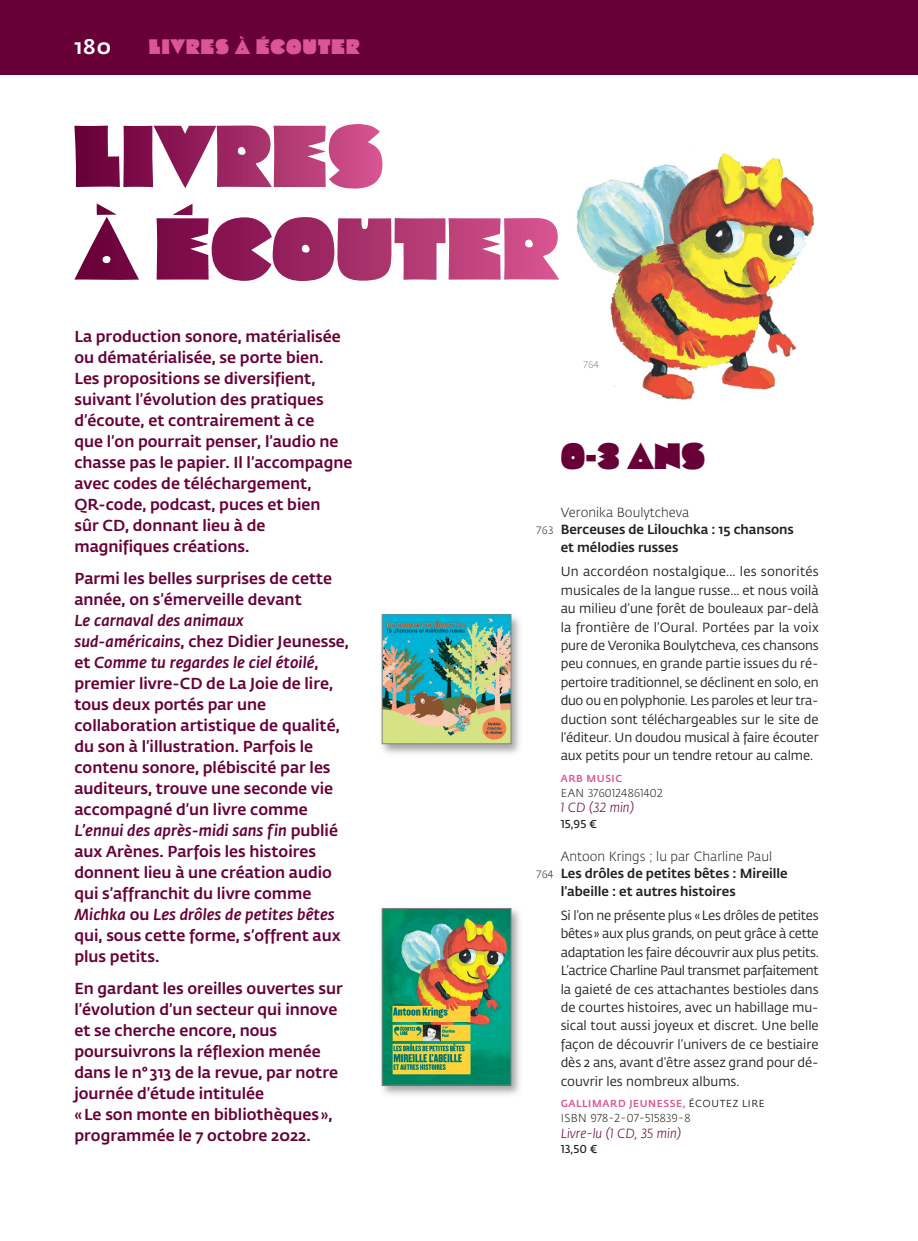
<style>
.page{position:relative;width:918px;height:1241px;background:#fff}
.page>*{position:absolute;margin:0;border:0;box-sizing:border-box;transform-origin:0 0}
.t1{font:36.75px "Cooter Deuce";color:#670037}
.t2{font:21px "Cooter Deuce";letter-spacing:.05em;color:#da5793}
.t3{font:500 21px "Fedra Sans Pro";color:#fff}
.t4{font:500 15.75px/21px "Fedra Sans Pro";color:#670037}
.t5{font:13.12px/18.4px "Fedra Sans Pro";letter-spacing:-.005em;color:#231f20;text-align:justify}
.t6{font:500 13.12px "Fedra Sans Pro";color:#231f20}
.t7{font:300 13.12px "Fedra Sans Pro";color:#231f20}
.t8{font:italic 300 13.12px "Fedra Sans Pro";color:#670037}
.t9{font:300 11.38px "Fedra Sans Pro";letter-spacing:.03em;color:#231f20}
.t10{font:600 11.38px "Fedra Sans Pro";color:#231f20}
.t11{font:500 10.15px "Fedra Sans Pro";letter-spacing:.06em;color:#da5793}
.t12{font:300 9.62px "Fedra Sans Pro";color:#808285}
.s1{font-style:italic}
.s2{font-weight:300;font-size:10.5px}
.s3{font-weight:400;color:#231f20}
</style>
<div class="page">
<img style="left:576px;top:153px;width:238px;height:247px">
<div style="left:0;top:0;width:918px;height:74px;background:#670037"></div>
<img style="left:381px;top:614px;width:139px;height:140px">
<img style="left:384px;top:616px;width:125px;height:125px">
<div style="left:382px;top:614px;width:129px;height:129px;border:1px solid #808285"></div>
<img style="left:381px;top:908px;width:139px;height:187px">
<img style="left:384px;top:910px;width:125px;height:173px">
<div style="left:382px;top:908px;width:129px;height:177px;border:1px solid #808285"></div>
<svg style="left:74px;top:203px;width:485px;height:78px"></svg>
<svg style="left:74px;top:124px;width:308px;height:64px"></svg>
<p class="t3" style="left:74px;top:38px;width:38px">180</p>
<p class="t2" style="left:149px;top:34px;width:212px">LIVRES À ÉCOUTER</p>
<p class="t4" style="left:74px;top:327px;width:279px">La production sonore, matérialisée ou dématérialisée, se porte bien.<br>Les propositions se diversifient, suivant l’évolution des pratiques d’écoute, et contrairement à ce<br>que l’on pourrait penser, l’audio ne chasse pas le papier. Il l’accompagne avec codes de téléchargement,<br>QR-code, podcast, puces et bien<br>sûr CD, donnant lieu à de magnifiques créations.</p>
<p class="t4" style="left:74px;top:569px;width:276px">Parmi les belles surprises de cette année, on s’émerveille devant<br><span class="s1">Le carnaval des animaux sud-américains</span>, chez Didier Jeunesse, et <span class="s1">Comme tu regardes le ciel étoilé</span>, premier livre-CD de La Joie de lire, tous deux portés par une collaboration artistique de qualité, du son à l’illustration. Parfois le contenu sonore, plébiscité par les auditeurs, trouve une seconde vie accompagné d’un livre comme<br><span class="s1">L’ennui des après-midi sans fin</span> publié aux Arènes. Parfois les histoires donnent lieu à une création audio qui s’affranchit du livre comme<br><span class="s1">Michka</span> ou <span class="s1">Les drôles de petites bêtes </span>qui, sous cette forme, s’offrent aux plus petits.</p>
<p class="t4" style="left:74px;top:978px;width:270px">En gardant les oreilles ouvertes sur l’évolution d’un secteur qui innove et se cherche encore, nous poursuivrons la réflexion menée dans le n° 313 de la revue, par notre journée d’étude intitulée<br>«Le son monte en bibliothèques », programmée le 7 octobre 2022.</p>
<p class="t12" style="left:583px;top:361px;width:18px">764</p>
<p class="t1" style="left:561px;top:434px;width:146px">0-3 ANS</p>
<p class="t7" style="left:561px;top:507px;width:130px">Veronika Boulytcheva</p>
<p class="t6" style="left:536px;top:524px;width:259px"><span class="s2">763</span> Berceuses de Lilouchka : 15 chansons</p>
<p class="t6" style="left:561px;top:542px;width:119px">et mélodies russes</p>
<p class="t5" style="left:561px;top:563px;width:259px">Un accordéon nostalgique... les sonorités musicales de la langue russe... et nous voilà au milieu d’une forêt de bouleaux par-delà la frontière de l’Oural. Portées par la voix pure de Veronika Boulytcheva, ces chansons peu connues, en grande partie issues du ré&shy;pertoire traditionnel, se déclinent en solo, en duo ou en polyphonie. Les paroles et leur tra&shy;duction sont téléchargeables sur le site de l’éditeur. Un doudou musical à faire écouter aux petits pour un tendre retour au calme.</p>
<p class="t11" style="left:561px;top:774px;width:63px">ARB MUSIC</p>
<p class="t9" style="left:561px;top:788px;width:103px">EAN 3760124861402</p>
<p class="t8" style="left:561px;top:800px;width:75px">1 CD (32 min)</p>
<p class="t10" style="left:561px;top:817px;width:38px">15,95 €</p>
<p class="t7" style="left:561px;top:850px;width:213px">Antoon Krings ; lu par Charline Paul</p>
<p class="t6" style="left:536px;top:868px;width:253px"><span class="s2">764</span> Les drôles de petites bêtes : Mireille</p>
<p class="t6" style="left:561px;top:885px;width:176px">l’abeille : et autres histoires</p>
<p class="t5" style="left:561px;top:907px;width:259px">Si l’on ne présente plus «Les drôles de petites bêtes» aux plus grands, on peut grâce à cette adaptation les faire découvrir aux plus petits.<br>L’actrice Charline Paul transmet parfaitement la gaieté de ces attachantes bestioles dans de courtes histoires, avec un habillage mu&shy;sical tout aussi joyeux et discret. Une belle façon de découvrir l’univers de ce bestiaire dès 2 ans, avant d’être assez grand pour dé&shy;couvrir les nombreux albums.</p>
<p class="t11" style="left:561px;top:1099px;width:205px">GALLIMARD JEUNESSE, <span class="s3">ÉCOUTEZ LIRE</span></p>
<p class="t9" style="left:561px;top:1113px;width:131px">ISBN 978-2-07-515839-8</p>
<p class="t8" style="left:561px;top:1125px;width:122px">Livre-lu (1 CD, 35 min)</p>
<p class="t10" style="left:561px;top:1142px;width:38px">13,50 €</p>
</div>
